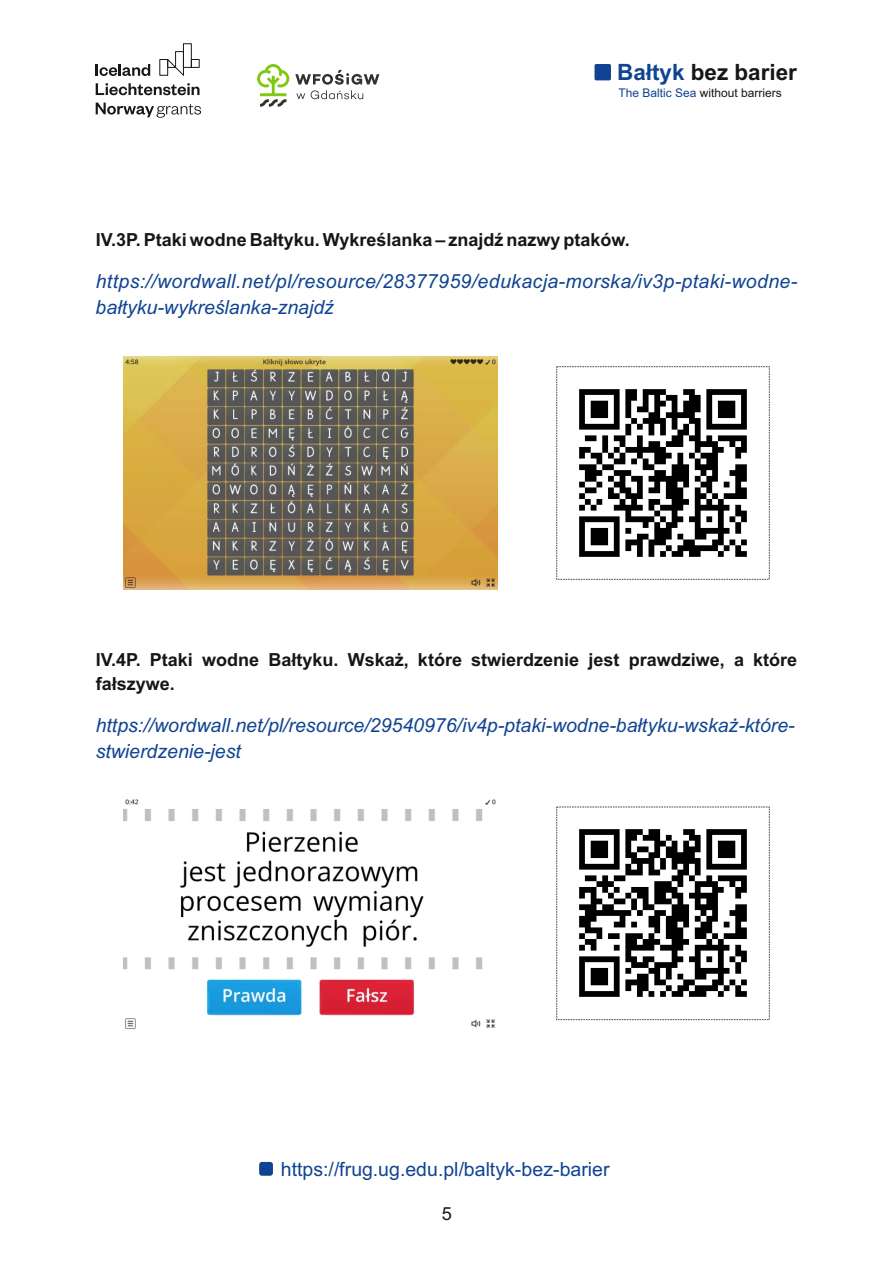
<style>
.page{position:relative;width:893px;height:1263px;background:#fff}
.page>*{position:absolute;margin:0;border:0;box-sizing:border-box;transform-origin:0 0}
.t1{font:700 22.5px "Arial";color:#151616}
.t2{font:italic 19.5px/26.1px "Arial";letter-spacing:.02em;color:#104391}
.t3{font:italic 19.5px/26.1px "Arial";color:#104391}
.t4{font:19.5px "Arial";color:#104391}
.t5{font:700 18px/24.2px "Arial";color:#151616}
.t6{font:18px "Arial";color:#151616}
.t7{font:12px "Arial";color:#151616}
.s1{color:#104391}
</style>
<div class="page">
<div style="left:183px;top:43px;width:9px;height:25px;border:1px solid #171818"></div>
<svg style="left:96px;top:51px;width:104px;height:44px"></svg>
<svg style="left:96px;top:103px;width:105px;height:15px"></svg>
<svg style="left:257px;top:64px;width:32px;height:43px"></svg>
<svg style="left:295px;top:70px;width:84px;height:29px"></svg>
<div style="left:594px;top:64px;width:17px;height:16px;background:#104391;border-radius:2px"></div>
<div style="left:259px;top:1162px;width:14px;height:14px;background:#104391;border-radius:3px"></div>
<img style="left:579px;top:829px;width:168px;height:168px">
<img style="left:579px;top:389px;width:168px;height:168px">
<div style="left:556px;top:366px;width:214px;height:214px;border:1px dashed #4e4e4d"></div>
<div style="left:556px;top:806px;width:214px;height:214px;border:1px dashed #4e4e4d"></div>
<img style="left:124px;top:796px;width:374px;height:233px">
<img style="left:124px;top:356px;width:374px;height:234px">
<p class="t1" style="left:617px;top:64px;width:181px"><span class="s1">Bałtyk</span> bez barier</p>
<p class="t7" style="left:619px;top:89px;width:165px"><span class="s1">The Baltic Sea</span> without barriers</p>
<p class="t5" style="left:96px;top:229px;width:536px">IV.3P. Ptaki wodne Bałtyku. Wykreślanka – znajdź nazwy ptaków.</p>
<p class="t2" style="left:96px;top:269px;width:703px">https://wordwall.net/pl/resource/28377959/edukacja-morska/iv3p-ptaki-wodne&shy;bałtyku-wykreślanka-znajdź</p>
<p class="t5" style="left:96px;top:649px;width:703px">IV.4P. Ptaki wodne Bałtyku. Wskaż, które stwierdzenie jest prawdziwe, a które fałszywe.</p>
<p class="t3" style="left:96px;top:714px;width:701px">https://wordwall.net/pl/resource/29540976/iv4p-ptaki-wodne-bałtyku-wskaż-które&shy;stwierdzenie-jest</p>
<p class="t4" style="left:281px;top:1162px;width:330px">https://frug.ug.edu.pl/baltyk-bez-barier</p>
<p class="t6" style="left:442px;top:1207px;width:12px">5</p>
</div>
